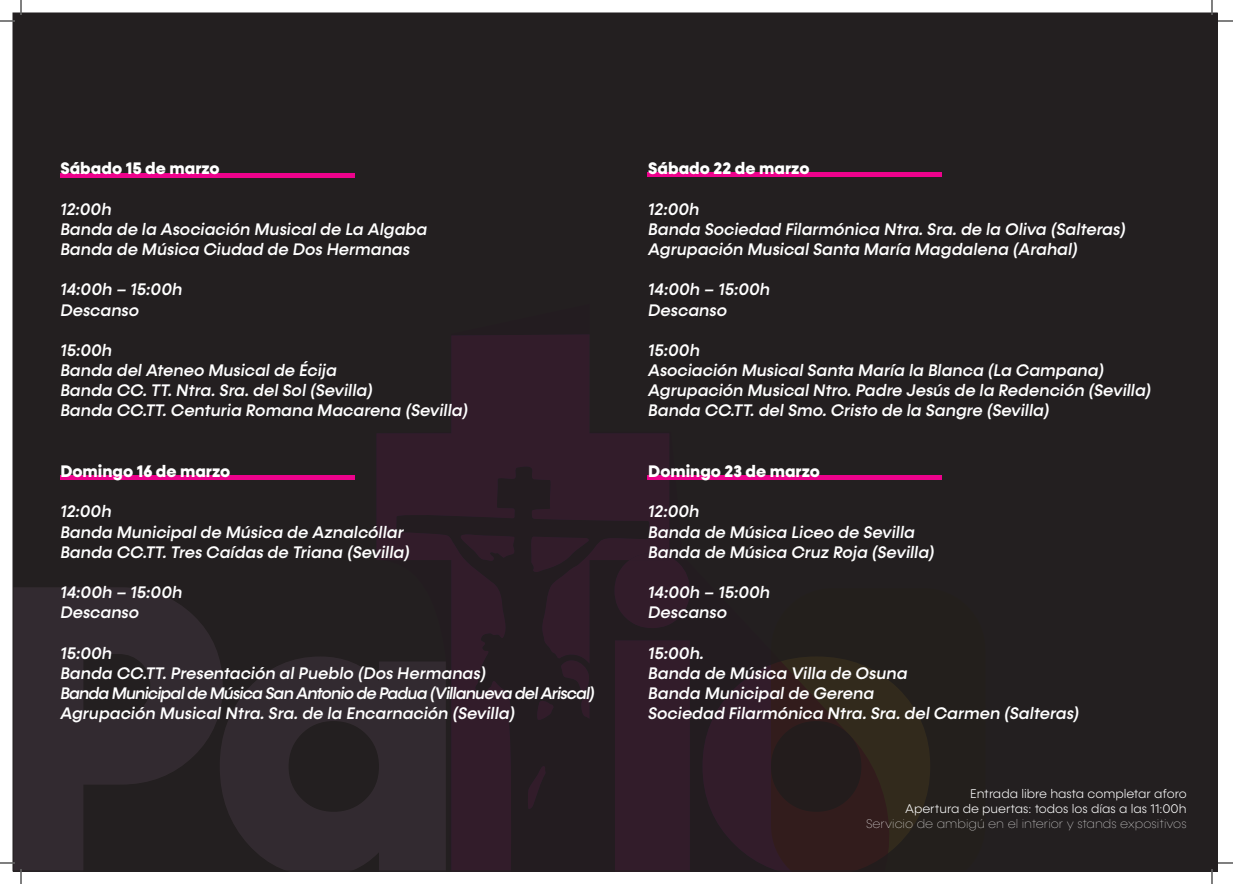
<style>
.page{position:relative;width:1233px;height:884px;background:#fff}
.page>*{position:absolute;margin:0;border:0;box-sizing:border-box;transform-origin:0 0}
.t1{font:italic 500 16.8px/20.2px "Konnect";color:#fff}
.t2{font:800 16.8px "Konnect";color:#fff}
.t3{font:300 12.6px/15.1px "Konnect";color:#fff;text-align:right}
.s1{font-weight:100}
</style>
<div class="page">
<div style="left:13px;top:13px;width:1204px;height:858px;background:#231f20"></div>
<svg style="left:14px;top:587px;width:206px;height:282px;fill:#322a30"></svg>
<svg style="left:220px;top:657px;width:156px;height:212px;fill:#322a30"></svg>
<svg style="left:376px;top:335px;width:513px;height:534px"></svg>
<svg style="left:771px;top:588px;width:159px;height:281px"></svg>
<hr style="left:60px;top:173px;width:294px;height:4px;background:#ed028c">
<hr style="left:60px;top:475px;width:294px;height:4px;background:#ed028c">
<hr style="left:648px;top:172px;width:294px;height:4px;background:#ed028c">
<hr style="left:648px;top:475px;width:294px;height:4px;background:#ed028c">
<svg style="left:1218px;top:20px;width:15px;height:2px"></svg>
<svg style="left:1218px;top:862px;width:15px;height:2px"></svg>
<svg style="left:0;top:0;width:22px;height:22px"></svg>
<svg style="left:0;top:862px;width:22px;height:22px"></svg>
<svg style="left:1211px;top:0;width:1px;height:15px"></svg>
<svg style="left:1211px;top:869px;width:1px;height:15px"></svg>
<p class="t2" style="left:60px;top:158px;width:161px">Sábado 15 de marzo</p>
<p class="t1" style="left:60px;top:199px;width:368px">12:00h<br>Banda de la Asociación Musical de La Algaba<br>Banda de Música Ciudad de Dos Hermanas</p>
<p class="t1" style="left:60px;top:280px;width:123px">14:00h – 15:00h<br>Descanso</p>
<p class="t1" style="left:60px;top:340px;width:410px">15:00h<br>Banda del Ateneo Musical de Écija<br>Banda CC. TT. Ntra. Sra. del Sol (Sevilla)<br>Banda CC.TT. Centuria Romana Macarena (Sevilla)</p>
<p class="t2" style="left:60px;top:461px;width:171px">Domingo 16 de marzo</p>
<p class="t1" style="left:60px;top:502px;width:352px">12:00h<br>Banda Municipal de Música de Aznalcóllar<br>Banda CC.TT. Tres Caídas de Triana (Sevilla)</p>
<p class="t1" style="left:60px;top:582px;width:123px">14:00h – 15:00h<br>Descanso</p>
<p class="t1" style="left:60px;top:643px;width:537px">15:00h<br>Banda CC.TT. Presentación al Pueblo (Dos Hermanas)<br>Banda Municipal de Música San Antonio de Padua (Villanueva del Ariscal)<br>Agrupación Musical Ntra. Sra. de la Encarnación (Sevilla)</p>
<p class="t2" style="left:648px;top:158px;width:163px">Sábado 22 de marzo</p>
<p class="t1" style="left:648px;top:199px;width:480px">12:00h<br>Banda Sociedad Filarmónica Ntra. Sra. de la Oliva (Salteras)<br>Agrupación Musical Santa María Magdalena (Arahal)</p>
<p class="t1" style="left:648px;top:280px;width:123px">14:00h – 15:00h<br>Descanso</p>
<p class="t1" style="left:648px;top:340px;width:506px">15:00h<br>Asociación Musical Santa María la Blanca (La Campana)<br>Agrupación Musical Ntro. Padre Jesús de la Redención (Sevilla)<br>Banda CC.TT. del Smo. Cristo de la Sangre (Sevilla)</p>
<p class="t2" style="left:648px;top:461px;width:173px">Domingo 23 de marzo</p>
<p class="t1" style="left:648px;top:502px;width:289px">12:00h<br>Banda de Música Liceo de Sevilla<br>Banda de Música Cruz Roja (Sevilla)</p>
<p class="t1" style="left:648px;top:582px;width:123px">14:00h – 15:00h<br>Descanso</p>
<p class="t1" style="left:648px;top:643px;width:434px">15:00h.<br>Banda de Música Villa de Osuna<br>Banda Municipal de Gerena<br>Sociedad Filarmónica Ntra. Sra. del Carmen (Salteras)</p>
<p class="t3" style="left:866px;top:786px;width:322px">Entrada libre hasta completar aforo<br>Apertura de puertas: todos los días a las 11:00h<br><span class="s1">Servicio de ambigú en el interior y stands expositivos</span></p>
</div>
